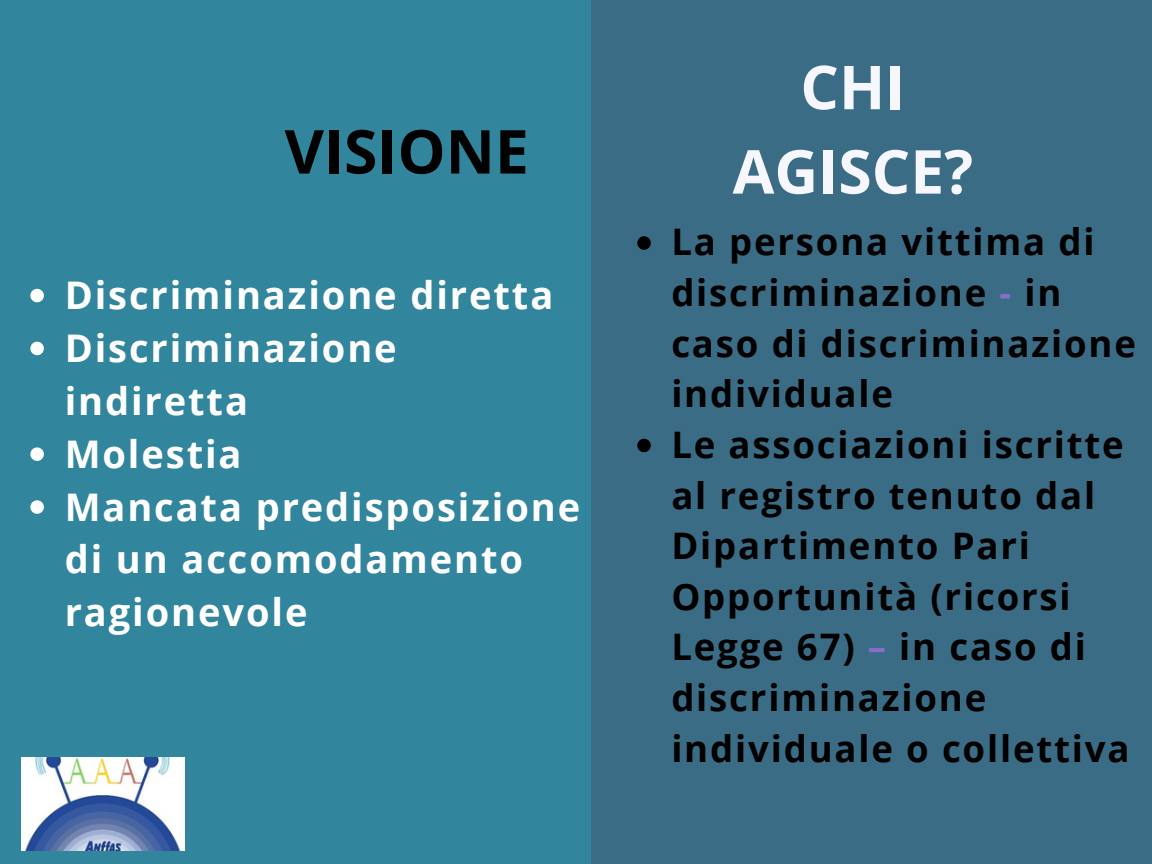
<style>
.page{position:relative;width:1152px;height:864px;background:#3b6c85}
.page>*{position:absolute;margin:0;border:0;box-sizing:border-box;transform-origin:0 0}
.t1{font:700 60.6px/84.3px "Open Sans";color:#f6f6ff;text-align:center}
.t2{font:700 60.6px "Open Sans";color:#000}
.t3{font:700 38.1px/52.8px "Open Sans";letter-spacing:.05em;color:#fff}
.t4{font:700 36.6px/50.7px "Open Sans";letter-spacing:.05em;color:#000}
.s1{color:#896cc9}
</style>
<div class="page">
<div style="left:0;top:0;width:591px;height:864px;background:#31859c"></div>
<svg style="left:30px;top:289px;width:14px;height:13px"></svg>
<svg style="left:30px;top:342px;width:14px;height:13px"></svg>
<svg style="left:30px;top:447px;width:14px;height:14px"></svg>
<svg style="left:30px;top:500px;width:14px;height:14px"></svg>
<svg style="left:637px;top:236px;width:14px;height:14px"></svg>
<svg style="left:637px;top:439px;width:14px;height:13px"></svg>
<img style="left:21px;top:758px;width:163px;height:92px">
<h1 class="t2" style="left:285px;top:109px;width:246px">VISIONE</h1>
<p class="t3" style="left:65px;top:268px;width:517px">Discriminazione diretta<br>Discriminazione indiretta<br>Molestia<br>Mancata predisposizione di un accomodamento ragionevole</p>
<h1 class="t1" style="left:733px;top:44px;width:242px">CHI<br>AGISCE?</h1>
<p class="t4" style="left:671px;top:216px;width:466px">La persona vittima di discriminazione <span class="s1">-</span> in caso di discriminazione individuale<br>Le associazioni iscritte al registro tenuto dal<br>Dipartimento Pari<br>Opportunità (ricorsi<br>Legge 67) <span class="s1">–</span> in caso di discriminazione individuale o collettiva</p>
</div>
